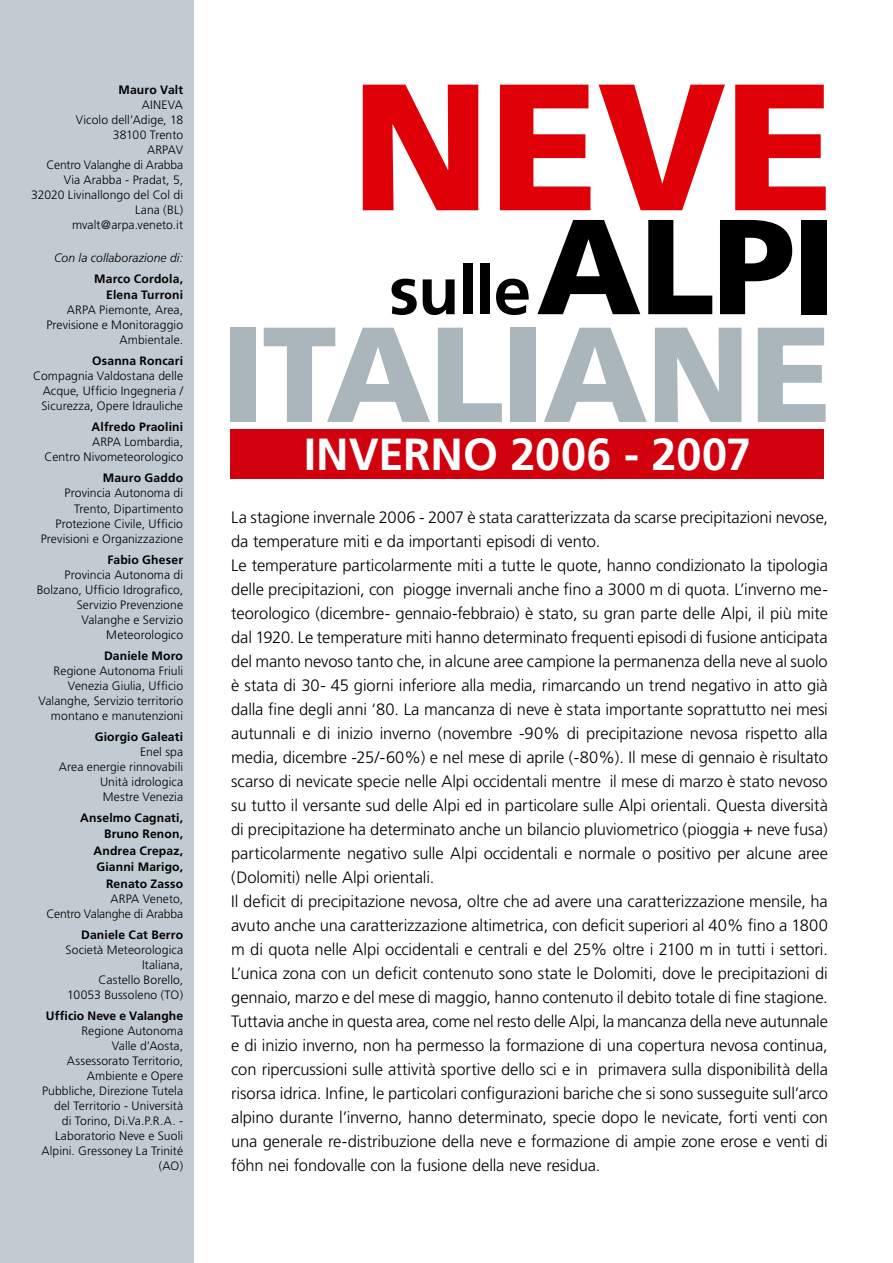
<style>
.page{position:relative;width:893px;height:1263px;background:#fff}
.page>*{position:absolute;margin:0;border:0;box-sizing:border-box;transform-origin:0 0}
.t1{font:900 180px "Frutiger";color:#df0008}
.t2{font:900 135px "Frutiger";letter-spacing:-.02em;color:#abb5bc}
.t3{font:700 67.5px "Frutiger";letter-spacing:-.015em;color:#000}
.t4{font:700 45px "Frutiger";letter-spacing:-.005em;color:#fff}
.t5{font:300 16.5px/24px "Frutiger";letter-spacing:-.005em;color:#000}
.t6{font:300 12.15px/15px "Frutiger";letter-spacing:.005em;color:#000;text-align:right}
.t7{font:700 12.15px/16.5px "Frutiger";letter-spacing:.015em;color:#000;text-align:right}
.t8{font:300 12.15px/15px "Frutiger";letter-spacing:-.015em;color:#000;text-align:right}
.t9{font:italic 300 12.15px "Frutiger";letter-spacing:.005em;color:#000}
.s1{font-weight:900;font-size:135px}
</style>
<div class="page">
<div style="left:230px;top:429px;width:594px;height:49px;background:#d1010e"></div>
<div style="left:0;top:0;width:193px;height:1263px;background:#c2cbd1"></div>
<p class="t7" style="left:118px;top:81px;width:66px">Mauro Valt</p>
<p class="t6" style="left:31px;top:97px;width:153px">AINEVA<br>Vicolo dell’Adige, 18<br>38100 Trento<br>ARPAV<br>Centro Valanghe di Arabba<br>Via Arabba - Pradat, 5,<br>32020 Livinallongo del Col di<br>Lana (BL) mvalt@arpa.veneto.it</p>
<p class="t9" style="left:54px;top:251px;width:130px">Con la collaborazione di:</p>
<p class="t7" style="left:94px;top:270px;width:90px">Marco Cordola,<br>Elena Turroni</p>
<p class="t6" style="left:46px;top:303px;width:138px">ARPA Piemonte, Area,<br>Previsione e Monitoraggio<br>Ambientale.</p>
<p class="t7" style="left:92px;top:353px;width:92px">Osanna Roncari</p>
<p class="t6" style="left:42px;top:369px;width:143px;text-align:justify;text-indent:-8px">Compagnia Valdostana delle Acque, Ufficio Ingegneria / Sicurezza, Opere Idrauliche</p>
<p class="t7" style="left:92px;top:419px;width:93px">Alfredo Praolini</p>
<p class="t6" style="left:45px;top:435px;width:140px">ARPA Lombardia,<br>Centro Nivometeorologico</p>
<p class="t7" style="left:103px;top:470px;width:82px">Mauro Gaddo</p>
<p class="t6" style="left:41px;top:486px;width:144px">Provincia Autonoma di<br>Trento, Dipartimento<br>Protezione Civile, Ufficio<br>Previsioni e Organizzazione</p>
<p class="t7" style="left:107px;top:551px;width:77px">Fabio Gheser</p>
<p class="t6" style="left:37px;top:567px;width:148px">Provincia Autonoma di<br>Bolzano, Ufficio Idrografico,<br>Servizio Prevenzione<br>Valanghe e Servizio<br>Meteorologico</p>
<p class="t7" style="left:104px;top:647px;width:81px">Daniele Moro</p>
<p class="t6" style="left:38px;top:663px;width:146px">Regione Autonoma Friuli<br>Venezia Giulia, Ufficio<br>Valanghe, Servizio territorio montano e manutenzioni</p>
<p class="t7" style="left:95px;top:728px;width:90px">Giorgio Galeati</p>
<p class="t6" style="left:59px;top:744px;width:126px">Enel spa<br>Area energie rinnovabili<br>Unità idrologica<br>Mestre Venezia</p>
<p class="t7" style="left:80px;top:809px;width:104px">Anselmo Cagnati,<br>Bruno Renon,<br>Andrea Crepaz,<br>Gianni Marigo,<br>Renato Zasso</p>
<p class="t8" style="left:47px;top:891px;width:138px">ARPA Veneto,<br>Centro Valanghe di Arabba</p>
<p class="t7" style="left:81px;top:926px;width:103px">Daniele Cat Berro</p>
<p class="t6" style="left:65px;top:942px;width:119px">Società Meteorologica<br>Italiana,<br>Castello Borello,<br>10053 Bussoleno (TO)</p>
<p class="t7" style="left:46px;top:1007px;width:139px">Ufficio Neve e Valanghe</p>
<p class="t6" style="left:41px;top:1023px;width:143px">Regione Autonoma<br>Valle d'Aosta,<br>Assessorato Territorio,<br>Ambiente e Opere<br>Pubbliche, Direzione Tutela del Territorio - Università<br>di Torino, Di.Va.P.R.A. -<br>Laboratorio Neve e Suoli<br>Alpini. Gressoney La Trinité (AO)</p>
<h1 class="t1" style="left:350px;top:39px;width:485px">NEVE</h1>
<h3 class="t3" style="left:389px;top:251px;width:449px">sulle<span class="s1">ALPI</span></h3>
<h2 class="t2" style="left:220px;top:293px;width:613px">ITALIANE</h2>
<h3 class="t4" style="left:304px;top:428px;width:449px">INVERNO 2006 - 2007</h3>
<p class="t5" style="left:231px;top:505px;width:598px">La stagione invernale 2006 - 2007 è stata caratterizzata da scarse precipitazioni nevose, da temperature miti e da importanti episodi di vento.<br>Le temperature particolarmente miti a tutte le quote, hanno condizionato la tipologia delle precipitazioni, con piogge invernali anche fino a 3000 m di quota. L’inverno me&shy;teorologico (dicembre- gennaio-febbraio) è stato, su gran parte delle Alpi, il più mite dal 1920. Le temperature miti hanno determinato frequenti episodi di fusione anticipata del manto nevoso tanto che, in alcune aree campione la permanenza della neve al suolo è stata di 30- 45 giorni inferiore alla media, rimarcando un trend negativo in atto già dalla fine degli anni ‘80. La mancanza di neve è stata importante soprattutto nei mesi autunnali e di inizio inverno (novembre -90% di precipitazione nevosa rispetto alla media, dicembre -25/-60%) e nel mese di aprile (-80%). Il mese di gennaio è risultato scarso di nevicate specie nelle Alpi occidentali mentre il mese di marzo è stato nevoso su tutto il versante sud delle Alpi ed in particolare sulle Alpi orientali. Questa diversità di precipitazione ha determinato anche un bilancio pluviometrico (pioggia + neve fusa) particolarmente negativo sulle Alpi occidentali e normale o positivo per alcune aree (Dolomiti) nelle Alpi orientali.<br>Il deficit di precipitazione nevosa, oltre che ad avere una caratterizzazione mensile, ha avuto anche una caratterizzazione altimetrica, con deficit superiori al 40% fino a 1800 m di quota nelle Alpi occidentali e centrali e del 25% oltre i 2100 m in tutti i settori.<br>L’unica zona con un deficit contenuto sono state le Dolomiti, dove le precipitazioni di gennaio, marzo e del mese di maggio, hanno contenuto il debito totale di fine stagione.<br>Tuttavia anche in questa area, come nel resto delle Alpi, la mancanza della neve autunnale e di inizio inverno, non ha permesso la formazione di una copertura nevosa continua, con ripercussioni sulle attività sportive dello sci e in primavera sulla disponibilità della risorsa idrica. Infine, le particolari configurazioni bariche che si sono susseguite sull’arco alpino durante l’inverno, hanno determinato, specie dopo le nevicate, forti venti con una generale re-distribuzione della neve e formazione di ampie zone erose e venti di föhn nei fondovalle con la fusione della neve residua.</p>
</div>
